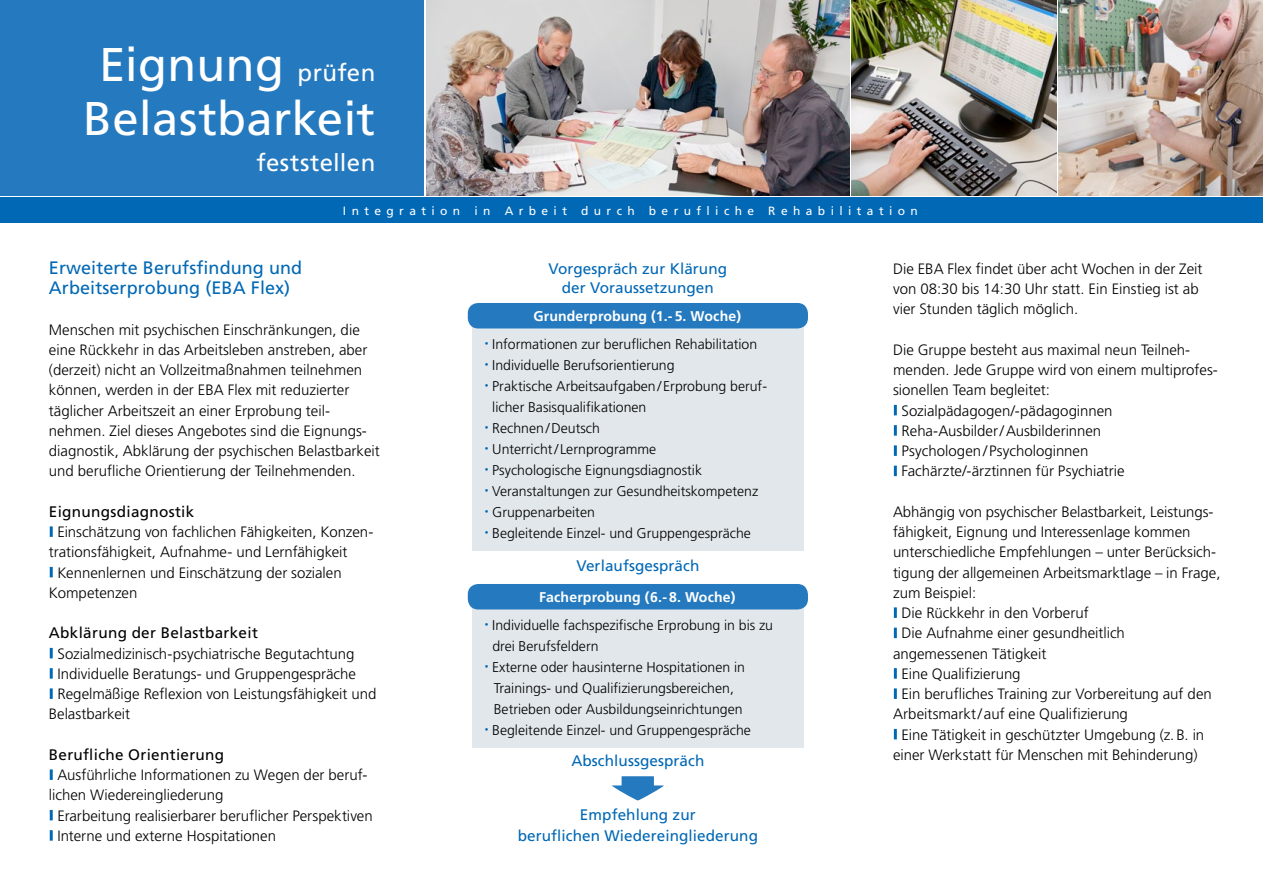
<style>
.page{position:relative;width:1263px;height:893px;background:#fff}
.page>*{position:absolute;margin:0;border:0;box-sizing:border-box;transform-origin:0 0}
.Slogan{font:47.25px "Frutiger LT Std";letter-spacing:.005em;color:#fff}
.Slogan-2{font:24px "Frutiger LT Std";letter-spacing:.015em;color:#fff}
.ueberschrift{font:18px/20.2px "Frutiger LT Std";letter-spacing:.005em;color:#0068b5}
.ueberschrift-2{font:15.3px "Frutiger LT Std";letter-spacing:.005em;color:#0068b5}
.ZWÜ{font:15.3px "Frutiger LT Std";letter-spacing:.02em;color:#000}
.fliess_Anstrich{font:300 15px/20.2px "Frutiger LT Std";color:#000}
.fliess{font:300 15px/20.2px "Frutiger LT Std";color:#000}
.Tabelle_10pt{font:300 14.1px/21px "Frutiger LT Std";color:#000}
.Box_weiss_9_4bold{font:700 14.1px "Frutiger LT Std";letter-spacing:.01em;color:#fff}
.t1{font:12px "Frutiger LT Std";letter-spacing:.45em;color:#fff}
.s1{font-size:24px}
</style>
<div class="page">
<div style="left:0;top:0;width:424px;height:196px;background:#257abf"></div>
<img style="left:426px;top:0;width:423px;height:196px">
<img style="left:1058px;top:0;width:205px;height:196px">
<img style="left:852px;top:0;width:204px;height:196px">
<div style="left:0;top:198px;width:1263px;height:25px;background:#0068b5"></div>
<svg style="left:50px;top:526px;width:3px;height:11px"></svg>
<svg style="left:50px;top:567px;width:3px;height:10px"></svg>
<svg style="left:50px;top:648px;width:3px;height:10px"></svg>
<svg style="left:50px;top:668px;width:3px;height:11px"></svg>
<svg style="left:50px;top:688px;width:3px;height:11px"></svg>
<svg style="left:50px;top:769px;width:3px;height:11px"></svg>
<svg style="left:50px;top:810px;width:3px;height:10px"></svg>
<svg style="left:50px;top:830px;width:3px;height:11px"></svg>
<div style="left:472px;top:317px;width:332px;height:233px;background:#e2e7eb"></div>
<div style="left:468px;top:303px;width:340px;height:25px;background:#257abf;border-radius:10px"></div>
<div style="left:472px;top:598px;width:332px;height:149px;background:#e2e7eb"></div>
<div style="left:468px;top:584px;width:340px;height:25px;background:#257abf;border-radius:10px"></div>
<svg style="left:612px;top:776px;width:52px;height:24px"></svg>
<svg style="left:894px;top:405px;width:3px;height:10px"></svg>
<svg style="left:894px;top:425px;width:3px;height:11px"></svg>
<svg style="left:894px;top:445px;width:3px;height:11px"></svg>
<svg style="left:894px;top:466px;width:3px;height:10px"></svg>
<svg style="left:894px;top:607px;width:3px;height:11px"></svg>
<svg style="left:894px;top:628px;width:3px;height:10px"></svg>
<svg style="left:894px;top:668px;width:3px;height:11px"></svg>
<svg style="left:894px;top:688px;width:3px;height:11px"></svg>
<svg style="left:894px;top:729px;width:3px;height:10px"></svg>
<p class="Slogan" style="left:99px;top:37px;width:278px">Eignung <span class="s1">prüfen</span></p>
<p class="Slogan" style="left:83px;top:91px;width:294px">Belastbarkeit</p>
<p class="Slogan-2" style="left:256px;top:148px;width:120px">feststellen</p>
<p class="t1" style="left:343px;top:204px;width:576px">Integration in Arbeit durch berufliche Rehabilitation</p>
<p class="ueberschrift" style="left:49px;top:257px;width:255px">Erweiterte Berufsfindung und<br>Arbeitserprobung (EBA Flex)</p>
<p class="fliess" style="left:49px;top:319px;width:332px">Menschen mit psychischen Einschränkungen, die eine Rückkehr in das Arbeitsleben anstreben, aber (derzeit) nicht an Vollzeitmaßnahmen teilnehmen können, werden in der EBA Flex mit reduzierter täglicher Arbeitszeit an einer Erprobung teil&shy;nehmen. Ziel dieses Angebotes sind die Eignungs&shy;diagnostik, Abklärung der psychischen Belastbarkeit und berufliche Orientierung der Teilnehmenden.</p>
<p class="ZWÜ" style="left:49px;top:502px;width:147px">Eignungsdiagnostik</p>
<p class="fliess_Anstrich" style="left:49px;top:522px;width:325px;text-indent:9px">Einschätzung von fachlichen Fähigkeiten, Konzen&shy;trationsfähigkeit, Aufnahme- und Lernfähigkeit</p>
<p class="fliess_Anstrich" style="left:49px;top:562px;width:307px;text-indent:9px">Kennenlernen und Einschätzung der sozialen -<br>Kompetenzen</p>
<p class="ZWÜ" style="left:49px;top:624px;width:211px">Abklärung der Belastbarkeit</p>
<p class="fliess_Anstrich" style="left:57px;top:643px;width:298px">Sozialmedizinisch-psychiatrische Begutachtung</p>
<p class="fliess_Anstrich" style="left:57px;top:664px;width:300px">Individuelle Beratungs- und Gruppengespräche</p>
<p class="fliess_Anstrich" style="left:49px;top:684px;width:329px;text-indent:9px">Regelmäßige Reflexion von Leistungsfähigkeit und<br>Belastbarkeit</p>
<p class="ZWÜ" style="left:49px;top:745px;width:177px">Berufliche Orientierung</p>
<p class="fliess_Anstrich" style="left:49px;top:765px;width:319px;text-indent:9px">Ausführliche Informationen zu Wegen der beruf&shy;lichen Wiedereingliederung</p>
<p class="fliess_Anstrich" style="left:57px;top:805px;width:317px">Erarbeitung realisierbarer beruflicher Perspektiven</p>
<p class="fliess_Anstrich" style="left:57px;top:826px;width:220px">Interne und externe Hospitationen</p>
<p class="ueberschrift-2" style="left:548px;top:259px;width:180px">Vorgespräch zur Klärung</p>
<p class="ueberschrift-2" style="left:562px;top:279px;width:153px">der Voraussetzungen</p>
<p class="Box_weiss_9_4bold" style="left:533px;top:308px;width:209px">Grunderprobung (1.- 5. Woche)</p>
<p class="Tabelle_10pt" style="left:485px;top:333px;width:274px"><sup>•</sup> Informationen zur beruflichen Rehabilitation</p>
<p class="Tabelle_10pt" style="left:485px;top:354px;width:191px"><sup>•</sup> Individuelle Berufsorientierung</p>
<p class="Tabelle_10pt" style="left:492px;top:375px;width:276px;text-indent:-8px"><sup>•</sup> Praktische Arbeitsaufgaben/Erprobung beruf&shy;licher Basisqualifikationen</p>
<p class="Tabelle_10pt" style="left:485px;top:417px;width:117px"><sup>•</sup> Rechnen/Deutsch</p>
<p class="Tabelle_10pt" style="left:485px;top:438px;width:173px"><sup>•</sup> Unterricht/ Lernprogramme</p>
<p class="Tabelle_10pt" style="left:485px;top:459px;width:219px"><sup>•</sup> Psychologische Eignungsdiagnostik</p>
<p class="Tabelle_10pt" style="left:485px;top:480px;width:275px"><sup>•</sup> Veranstaltungen zur Gesundheitskompetenz</p>
<p class="Tabelle_10pt" style="left:485px;top:501px;width:112px"><sup>•</sup> Gruppenarbeiten</p>
<p class="Tabelle_10pt" style="left:485px;top:522px;width:268px"><sup>•</sup> Begleitende Einzel- und Gruppengespräche</p>
<p class="ueberschrift-2" style="left:576px;top:557px;width:125px">Verlaufsgespräch</p>
<p class="Box_weiss_9_4bold" style="left:539px;top:589px;width:198px">Facherprobung (6.- 8. Woche)</p>
<p class="Tabelle_10pt" style="left:492px;top:614px;width:282px;text-indent:-8px"><sup>•</sup> Individuelle fachspezifische Erprobung in bis zu drei Berufsfeldern</p>
<p class="Tabelle_10pt" style="left:485px;top:656px;width:262px;text-align:center"><sup>•</sup> Externe oder hausinterne Hospitationen in<br>Trainings- und Qualifizierungsbereichen,<br>Betrieben oder Ausbildungseinrichtungen</p>
<p class="Tabelle_10pt" style="left:485px;top:719px;width:268px"><sup>•</sup> Begleitende Einzel- und Gruppengespräche</p>
<p class="ueberschrift-2" style="left:571px;top:751px;width:134px">Abschlussgespräch</p>
<p class="ueberschrift-2" style="left:580px;top:806px;width:117px">Empfehlung zur</p>
<p class="ueberschrift-2" style="left:518px;top:826px;width:242px">beruflichen Wiedereingliederung</p>
<p class="fliess" style="left:893px;top:259px;width:311px">Die EBA Flex findet über acht Wochen in der Zeit von 08:30 bis 14:30 Uhr statt. Ein Einstieg ist ab vier Stunden täglich möglich.</p>
<p class="fliess" style="left:893px;top:340px;width:326px">Die Gruppe besteht aus maximal neun Teilneh&shy;menden. Jede Gruppe wird von einem multiprofes&shy;sionellen Team begleitet:</p>
<p class="fliess_Anstrich" style="left:901px;top:400px;width:213px">Sozialpädagogen/-pädagoginnen</p>
<p class="fliess_Anstrich" style="left:901px;top:421px;width:201px">Reha-Ausbilder/Ausbilderinnen</p>
<p class="fliess_Anstrich" style="left:901px;top:441px;width:188px">Psychologen/Psychologinnen</p>
<p class="fliess_Anstrich" style="left:901px;top:461px;width:225px">Fachärzte/-ärztinnen für Psychiatrie</p>
<p class="fliess" style="left:893px;top:502px;width:329px">Abhängig von psychischer Belastbarkeit, Leistungs&shy;fähigkeit, Eignung und Interessenlage kommen unterschiedliche Empfehlungen – unter Berücksich&shy;tigung der allgemeinen Arbeitsmarktlage – in Frage, zum Beispiel:</p>
<p class="fliess_Anstrich" style="left:901px;top:603px;width:189px">Die Rückkehr in den Vorberuf</p>
<p class="fliess_Anstrich" style="left:893px;top:623px;width:233px;text-indent:9px">Die Aufnahme einer gesundheitlich angemessenen Tätigkeit</p>
<p class="fliess_Anstrich" style="left:901px;top:664px;width:121px">Eine Qualifizierung</p>
<p class="fliess_Anstrich" style="left:893px;top:684px;width:320px;text-indent:9px">Ein berufliches Training zur Vorbereitung auf den<br>Arbeitsmarkt/ auf eine Qualifizierung</p>
<p class="fliess_Anstrich" style="left:893px;top:724px;width:313px;text-align:center">Eine Tätigkeit in geschützter Umgebung (z.B. in einer Werkstatt für Menschen mit Behinderung)</p>
</div>
